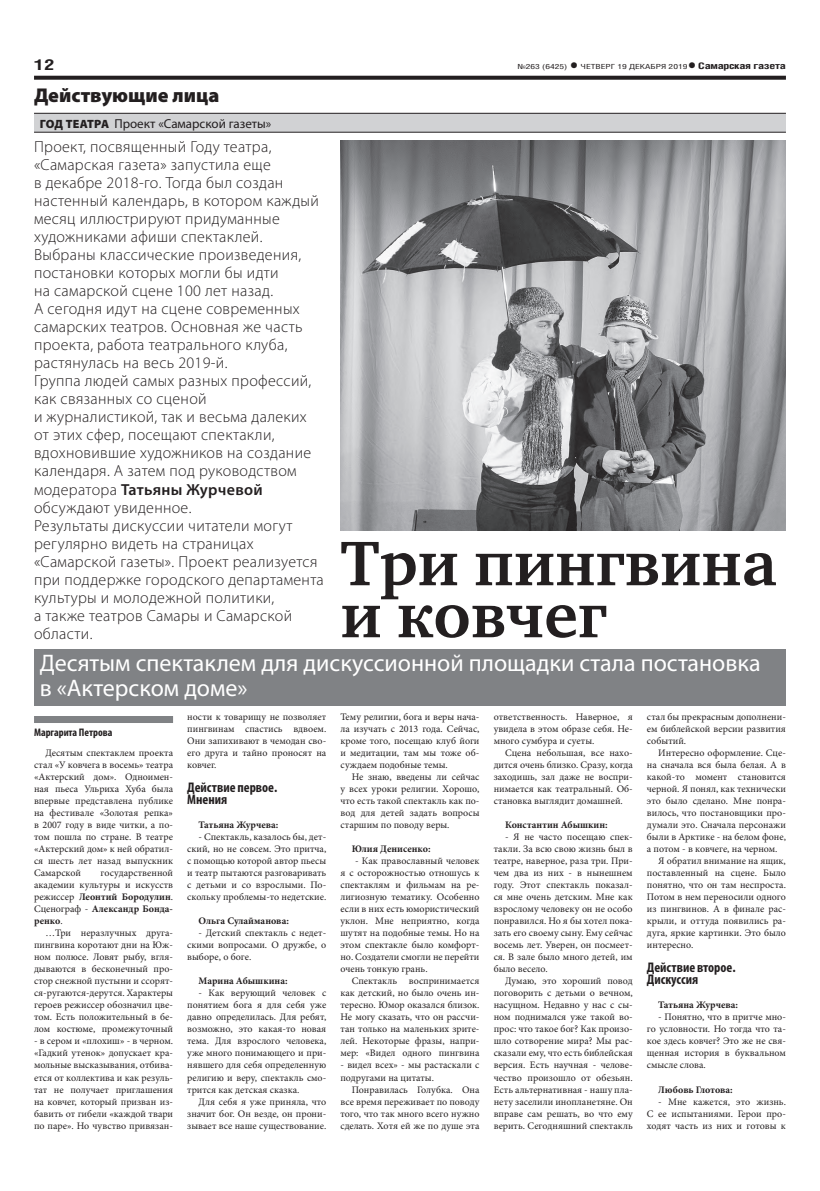
<style>
.page{position:relative;width:820px;height:1191px;background:#fff}
.page>*{position:absolute;margin:0;border:0;box-sizing:border-box;transform-origin:0 0}
.t1{font:700 64.5px/52px "Charter C";color:#231f20}
.t2{font:24px/25px "Myriad Pro";color:#fff}
.t3{font:900 20px "Myriad Pro";color:#231f20}
.t4{font:300 16px/18px "Myriad Pro";letter-spacing:.02em;color:#231f20}
.t5{font:700 15px "Helios Cond";color:#231f20;scale:1.4 1}
.t6{font:700 condensed 14px/12px "Myriad Pro";color:#231f20}
.t7{font:13px "Myriad Pro";color:#231f20}
.t8{font:700 condensed 11px "Myriad Pro";color:#231f20}
.t9{font:10px/12px "Minion Pro";color:#231f20;text-align:justify}
.t10{font:700 10px "Minion Pro";color:#231f20}
.t11{font:700 9px "Helios Cond";letter-spacing:-.02em;color:#231f20;scale:1.4 1}
.t12{font:7px "Helios Cond";color:#231f20;scale:1.4 1}
.s1{font-weight:700;font-size:16px}
.s2{font-size:16px}
.s3{font-weight:900;font-size:12px}
.s4{font-weight:600}
.s5{font-weight:700}
</style>
<div class="page">
<svg style="left:34px;top:76px;width:751px;height:4px;background:#322f2f"></svg>
<div style="left:34px;top:716px;width:139px;height:7px;background:#808285"></div>
<div style="left:34px;top:649px;width:751px;height:56px;background:#808285"></div>
<div style="left:34px;top:113px;width:751px;height:19px;background:#d1d2d4"></div>
<hr style="left:34px;top:113px;width:751px;height:1px;background:#231f20">
<hr style="left:34px;top:132px;width:751px;height:1px;background:#231f20">
<img style="left:340px;top:140px;width:445px;height:390px">
<h3 class="t5" style="left:34px;top:55px;width:16px">12</h3>
<p class="t12" style="left:517px;top:63px;width:123px">№263 (6425) <span class="s1">•</span> четверг 19 декабря 2019</p>
<p class="t11" style="left:687px;top:61px;width:72px"><span class="s2">•</span> Самарская газета</p>
<h3 class="t3" style="left:34px;top:84px;width:187px">Действующие лица</h3>
<h3 class="t7" style="left:40px;top:115px;width:233px"><span class="s3">Год театра</span> Проект «Самарской газеты»</h3>
<p class="t4" style="left:34px;top:138px;width:291px">Проект, посвященный Году театра, «Самарская газета» запустила еще<br>в декабре 2018-го. Тогда был создан настенный календарь, в котором каждый месяц иллюстрируют придуманные художниками афиши спектаклей.<br>Выбраны классические произведения, постановки которых могли бы идти<br>на самарской сцене 100 лет назад.<br>А сегодня идут на сцене современных самарских театров. Основная же часть проекта, работа театрального клуба, растянулась на весь 2019-й.<br>Группа людей самых разных профессий, как связанных со сценой<br>и журналистикой, так и весьма далеких от этих сфер, посещают спектакли, вдохновившие художников на создание календаря. А затем под руководством модератора <span class="s4">Татьяны Журчевой </span>обсуждают увиденное.<br>Результаты дискуссии читатели могут регулярно видеть на страницах «Самарской газеты». Проект реализуется при поддержке городского департамента культуры и молодежной политики,<br>а также театров Самары и Самарской области.</p>
<h1 class="t1" style="left:340px;top:538px;width:437px">Три пингвина и ковчег</h1>
<h2 class="t2" style="left:40px;top:650px;width:722px">Десятым спектаклем для дискуссионной площадки стала постановка в «Актерском доме»</h2>
<p class="t8" style="left:34px;top:726px;width:80px">Маргарита Петрова</p>
<p class="t9" style="left:34px;top:747px;width:140px;text-indent:11px">Десятым спектаклем проекта стал «У ковчега в восемь» театра «Актерский дом». Одноимен&shy;ная пьеса Ульриха Хуба была впервые представлена публике на фестивале «Золотая репка» в 2007 году в виде читки, а по&shy;том пошла по стране. В театре «Актерский дом» к ней обратил&shy;ся шесть лет назад выпускник Самарской</p>
<p class="t9" style="left:34px;top:867px;width:140px;text-indent:66px">государственной академии культуры и искусств режиссер <span class="s5">Леонтий Бородулин</span>.<br>Сценограф - <span class="s5">Александр Бонда&shy;ренко</span>.</p>
<p class="t9" style="left:34px;top:927px;width:140px;text-indent:11px">…Три неразлучных друга&shy;пингвина коротают дни на Юж&shy;ном полюсе. Ловят рыбу, вгля&shy;дываются в бесконечный про&shy;стор снежной пустыни и ссорят&shy;ся-ругаются-дерутся. Характеры героев режиссер обозначил цве&shy;том. Есть положительный в бе&shy;лом костюме, промежуточный</p>
<p class="t9" style="left:34px;top:1035px;width:140px">- в сером и «плохиш» - в черном. «Гадкий утенок» допускает кра&shy;мольные высказывания, отбива&shy;ется от коллектива и как резуль&shy;тат не получает приглашения на ковчег, который призван из&shy;бавить от гибели «каждой твари по паре». Но чувство привязан-</p>
<p class="t9" style="left:187px;top:711px;width:140px">ности к товарищу не позволяет пингвинам спастись вдвоем.<br>Они запихивают в чемодан сво&shy;его друга и тайно проносят на ковчег.</p>
<h3 class="t6" style="left:187px;top:781px;width:92px">Действие первое.<br>Мнения</h3>
<p class="t10" style="left:198px;top:818px;width:81px">Татьяна Журчева:</p>
<p class="t9" style="left:187px;top:831px;width:140px;text-indent:11px">- Спектакль, казалось бы, дет&shy;ский, но не совсем. Это притча, с помощью которой автор пьесы и театр пытаются разговаривать с детьми и со взрослыми. По&shy;скольку проблемы-то недетские.</p>
<p class="t10" style="left:198px;top:914px;width:92px">Ольга Сулайманова:</p>
<p class="t9" style="left:187px;top:927px;width:140px;text-indent:11px">- Детский спектакль с недет&shy;скими вопросами. О дружбе, о выборе, о боге.</p>
<p class="t10" style="left:198px;top:974px;width:90px">Марина Абышкина:</p>
<p class="t9" style="left:187px;top:987px;width:140px;text-indent:11px">- Как верующий человек с понятием бога я для себя уже давно определилась. Для ребят, возможно, это какая-то новая тема. Для взрослого человека, уже много понимающего и при&shy;нявшего для себя определенную религию и веру, спектакль смо&shy;трится как детская сказка.</p>
<p class="t9" style="left:187px;top:1095px;width:140px;text-indent:11px">Для себя я уже приняла, что значит бог. Он везде, он прони&shy;зывает все наше существование.</p>
<p class="t9" style="left:340px;top:711px;width:140px">Тему религии, бога и веры нача&shy;ла изучать с 2013 года. Сейчас, кроме того, посещаю клуб йоги и медитации, там мы тоже об&shy;суждаем подобные темы.</p>
<p class="t9" style="left:340px;top:771px;width:140px;text-indent:11px">Не знаю, введены ли сейчас у всех уроки религии. Хорошо, что есть такой спектакль как по&shy;вод для детей задать вопросы старшим по поводу веры.</p>
<p class="t10" style="left:351px;top:842px;width:80px">Юлия Денисенко:</p>
<p class="t9" style="left:340px;top:855px;width:140px;text-indent:15px">- Как православный человек я с осторожностью отношусь к спектаклям и фильмам на ре&shy;лигиозную тематику. Особенно если в них есть юмористический уклон. Мне неприятно, когда шутят на подобные темы. Но на этом спектакле было комфорт&shy;но. Создатели смогли не перейти очень тонкую грань.</p>
<p class="t9" style="left:340px;top:975px;width:140px;text-indent:11px">Спектакль воспринимается как детский, но было очень ин&shy;тересно. Юмор оказался близок.<br>Не могу сказать, что он рассчи&shy;тан только на маленьких зрите&shy;лей. Некоторые фразы, напри&shy;мер: «Видел одного пингвина</p>
<p class="t9" style="left:340px;top:1059px;width:140px">- видел всех» - мы растаскали с подругами на цитаты.</p>
<p class="t9" style="left:340px;top:1083px;width:140px;text-indent:11px">Понравилась Голубка. Она все время переживает по поводу того, что так много всего нужно сделать. Хотя ей же по душе эта</p>
<p class="t9" style="left:493px;top:711px;width:140px">ответственность. Наверное, я увидела в этом образе себя. Не&shy;много сумбура и суеты.</p>
<p class="t9" style="left:493px;top:747px;width:140px;text-indent:11px">Сцена небольшая, все нахо&shy;дится очень близко. Сразу, когда заходишь, зал даже не воспри&shy;нимается как театральный. Об&shy;становка выглядит домашней.</p>
<p class="t10" style="left:505px;top:818px;width:104px">Константин Абышкин:</p>
<p class="t9" style="left:493px;top:831px;width:140px;text-indent:11px">- Я не часто посещаю спек&shy;такли. За всю свою жизнь был в театре, наверное, раза три. При&shy;чем два из них - в нынешнем году. Этот спектакль показал&shy;ся мне очень детским. Мне как взрослому человеку он не особо понравился. Но я бы хотел пока&shy;зать его своему сыну. Ему сейчас восемь лет. Уверен, он посмеет&shy;ся. В зале было много детей, им было весело.</p>
<p class="t9" style="left:493px;top:975px;width:140px;text-indent:11px">Думаю, это хороший повод поговорить с детьми о вечном, насущном. Недавно у нас с сы&shy;ном поднимался уже такой во&shy;прос: что такое бог? Как произо&shy;шло сотворение мира? Мы рас&shy;сказали ему, что есть библейская версия. Есть научная - челове&shy;чество произошло от обезьян.<br>Есть альтернативная - нашу пла&shy;нету заселили инопланетяне. Он вправе сам решать, во что ему верить. Сегодняшний спектакль</p>
<p class="t9" style="left:646px;top:711px;width:140px">стал бы прекрасным дополнени&shy;ем библейской версии развития событий.</p>
<p class="t9" style="left:658px;top:747px;width:129px">Интересно оформление. Сце-</p>
<p class="t9" style="left:646px;top:759px;width:140px">на сначала вся была белая. А в</p>
<p class="t9" style="left:646px;top:771px;width:140px">какой-то момент становится</p>
<p class="t9" style="left:646px;top:783px;width:140px">черной. Я понял, как технически</p>
<p class="t9" style="left:646px;top:795px;width:140px">это было сделано. Мне понра-</p>
<p class="t9" style="left:646px;top:807px;width:140px">вилось, что постановщики про-</p>
<p class="t9" style="left:646px;top:819px;width:140px">думали это. Сначала персонажи</p>
<p class="t9" style="left:646px;top:831px;width:140px">были в Арктике - на белом фоне,</p>
<p class="t9" style="left:646px;top:843px;width:132px">а потом - в ковчеге, на черном.</p>
<p class="t9" style="left:658px;top:855px;width:129px">Я обратил внимание на ящик,</p>
<p class="t9" style="left:646px;top:867px;width:140px">поставленный на сцене. Было</p>
<p class="t9" style="left:646px;top:879px;width:140px">понятно, что он там неспроста.</p>
<p class="t9" style="left:646px;top:891px;width:140px">Потом в нем переносили одного</p>
<p class="t9" style="left:646px;top:903px;width:140px">из пингвинов. А в финале рас-</p>
<p class="t9" style="left:646px;top:915px;width:140px">крыли, и оттуда появились ра-</p>
<p class="t9" style="left:646px;top:927px;width:140px">дуга, яркие картинки. Это было</p>
<p class="t9" style="left:646px;top:939px;width:48px">интересно.</p>
<h3 class="t6" style="left:646px;top:961px;width:90px">Действие второе.<br>Дискуссия</h3>
<p class="t10" style="left:658px;top:998px;width:81px">Татьяна Журчева:</p>
<p class="t9" style="left:646px;top:1011px;width:140px;text-indent:11px">- Понятно, что в притче мно&shy;го условности. Но тогда что та&shy;кое здесь ковчег? Это же не свя&shy;щенная история в буквальном смысле слова.</p>
<p class="t10" style="left:658px;top:1082px;width:76px">Любовь Глотова:</p>
<p class="t9" style="left:646px;top:1095px;width:140px;text-indent:11px">- Мне кажется, это жизнь.<br>С ее испытаниями. Герои про&shy;ходят часть из них и готовы к</p>
</div>
